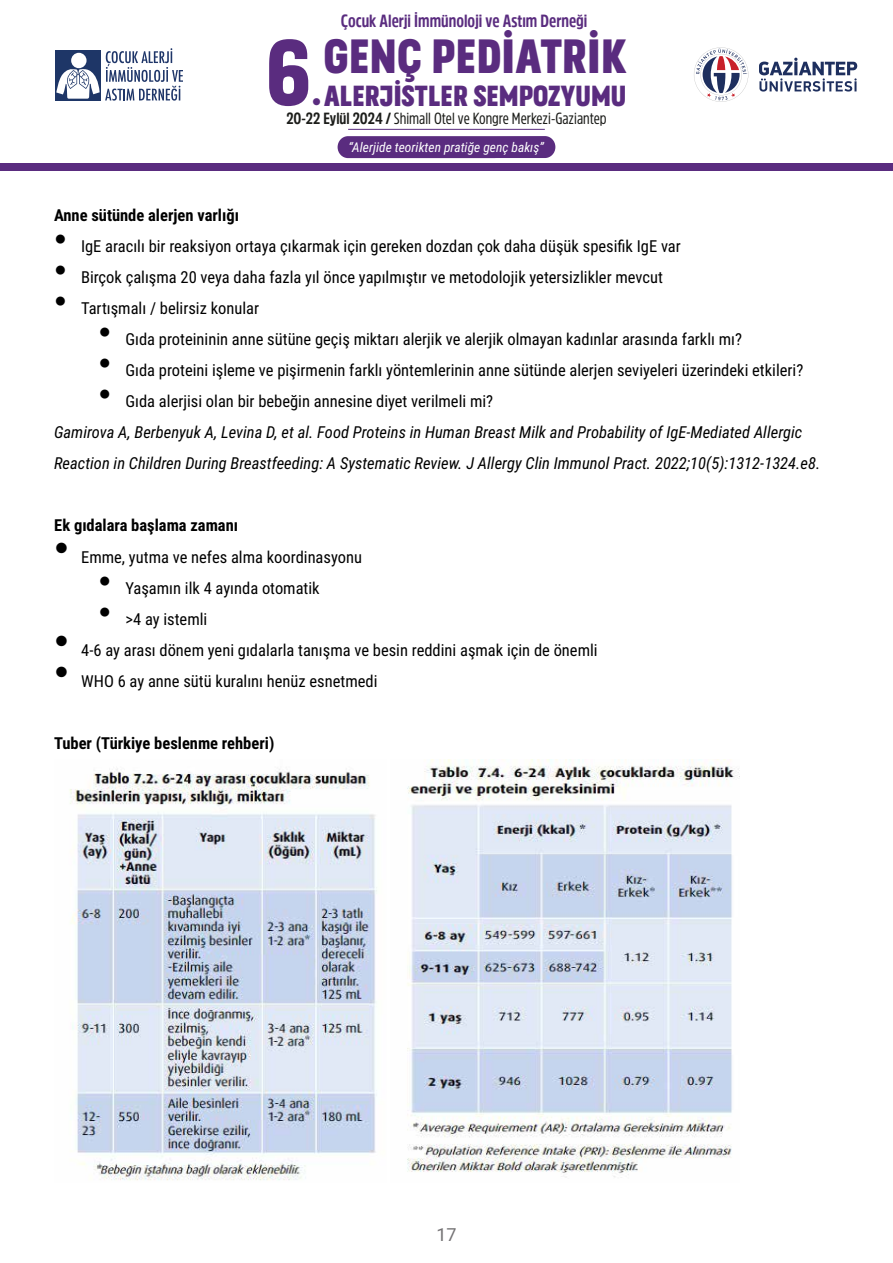
<style>
.page{position:relative;width:893px;height:1263px;background:#fff}
.page>*{position:absolute;margin:0;border:0;box-sizing:border-box;transform-origin:0 0}
.t1{font:92.25px "Blooms Headline";color:#5a2c7f}
.t2{font:48.15px "Blooms Headline";letter-spacing:.01em;color:#5a2c7f}
.t3{font:44.4px "Blooms Headline";color:#5a2c7f}
.t4{font:29.1px "Blooms Headline";color:#5a2c7f}
.t5{font:18px "Roboto";color:#747274}
.t6{font:700 17.55px "Amsi Pro Cond";color:#5a2c7f}
.t7{font:16.5px "Roboto Condensed";color:#000}
.t8{font:italic 16.5px/31px "Roboto Condensed";color:#000}
.t9{font:700 16.5px "Roboto Condensed";color:#000}
.t10{font:16.05px "Amsi Pro Cond";color:#1c1d1a}
.t11{font:italic 13.5px "Roboto Condensed";color:#fff}
.s1{font-weight:700}
.s2{font-family:"Arial";font-size:36px}
.s3{font-family:"Arial";font-style:normal;font-size:36px}
.s4{font-style:normal}
.s5{font-family:"Arial";font-size:42px}
</style>
<div class="page">
<div style="left:0;top:163px;width:893px;height:8px;background:#5a2c7f"></div>
<svg style="left:694px;top:47px;width:54px;height:55px"></svg>
<svg style="left:759px;top:58px;width:98px;height:34px"></svg>
<hr style="left:348px;top:129px;width:197px;height:1px;background:#5a2c7f">
<div style="left:338px;top:136px;width:217px;height:22px;background:#5a2c7f;border-radius:11px"></div>
<svg style="left:56px;top:48px;width:127px;height:53px"></svg>
<img style="left:69px;top:768px;width:308px;height:413px">
<img style="left:407px;top:760px;width:333px;height:418px">
<p class="t6" style="left:341px;top:9px;width:248px">Çocuk Alerji İmmünoloji ve Astım Derneği</p>
<h2 class="t2" style="left:324px;top:17px;width:304px">GENÇ PEDİATRİK</h2>
<h3 class="t4" style="left:324px;top:72px;width:304px">ALERJİSTLER SEMPOZYUMU</h3>
<p class="t11" style="left:349px;top:137px;width:197px">“Alerjide teorikten pratiğe genç bakış”</p>
<h1 class="t1" style="left:266px;top:-3px;width:46px">6</h1>
<p class="t10" style="left:286px;top:108px;width:322px"><span class="s1">20-22 Eylül 2024 /</span> Shimall Otel ve Kongre Merkezi-Gaziantep</p>
<h3 class="t3" style="left:311px;top:53px;width:12px">.</h3>
<p class="t9" style="left:54px;top:204px;width:187px">Anne sütünde alerjen varlığı</p>
<p class="t7" style="left:54px;top:235px;width:628px"><span class="s2">•</span> IgE aracılı bir reaksiyon ortaya çıkarmak için gereken dozdan çok daha düşük spesifik IgE var</p>
<p class="t7" style="left:54px;top:266px;width:610px"><span class="s2">•</span> Birçok çalışma 20 veya daha fazla yıl önce yapılmıştır ve metodolojik yetersizlikler mevcut</p>
<p class="t7" style="left:54px;top:297px;width:207px"><span class="s2">•</span> Tartışmalı / belirsiz konular</p>
<p class="t7" style="left:98px;top:328px;width:645px"><span class="s2">•</span> Gıda proteininin anne sütüne geçiş miktarı alerjik ve alerjik olmayan kadınlar arasında farklı mı?</p>
<p class="t7" style="left:98px;top:359px;width:706px"><span class="s2">•</span> Gıda proteini işleme ve pişirmenin farklı yöntemlerinin anne sütünde alerjen seviyeleri üzerindeki etkileri?</p>
<p class="t8" style="left:54px;top:385px;width:768px;text-indent:44px"><span class="s3">•</span> <span class="s4">Gıda alerjisi olan bir bebeğin annesine diyet verilmeli mi?<br></span>Gamirova A, Berbenyuk A, Levina D, et al. Food Proteins in Human Breast Milk and Probability of IgE-Mediated Allergic<br>Reaction in Children During Breastfeeding: A Systematic Review. J Allergy Clin Immunol Pract. 2022;10(5):1312-1324.e8.</p>
<p class="t9" style="left:54px;top:514px;width:185px">Ek gıdalara başlama zamanı</p>
<p class="t7" style="left:54px;top:545px;width:309px"><span class="s5">•</span> Emme, yutma ve nefes alma koordinasyonu</p>
<p class="t7" style="left:98px;top:576px;width:223px"><span class="s2">•</span> Yaşamın ilk 4 ayında otomatik</p>
<p class="t7" style="left:98px;top:607px;width:110px"><span class="s2">•</span> &gt;4 ay istemli</p>
<p class="t7" style="left:54px;top:638px;width:545px"><span class="s5">•</span> 4-6 ay arası dönem yeni gıdalarla tanışma ve besin reddini aşmak için de önemli</p>
<p class="t7" style="left:54px;top:669px;width:325px"><span class="s5">•</span> WHO 6 ay anne sütü kuralını henüz esnetmedi</p>
<p class="t9" style="left:54px;top:731px;width:222px">Tuber (Türkiye beslenme rehberi)</p>
<p class="t5" style="left:436px;top:1222px;width:22px">17</p>
</div>
